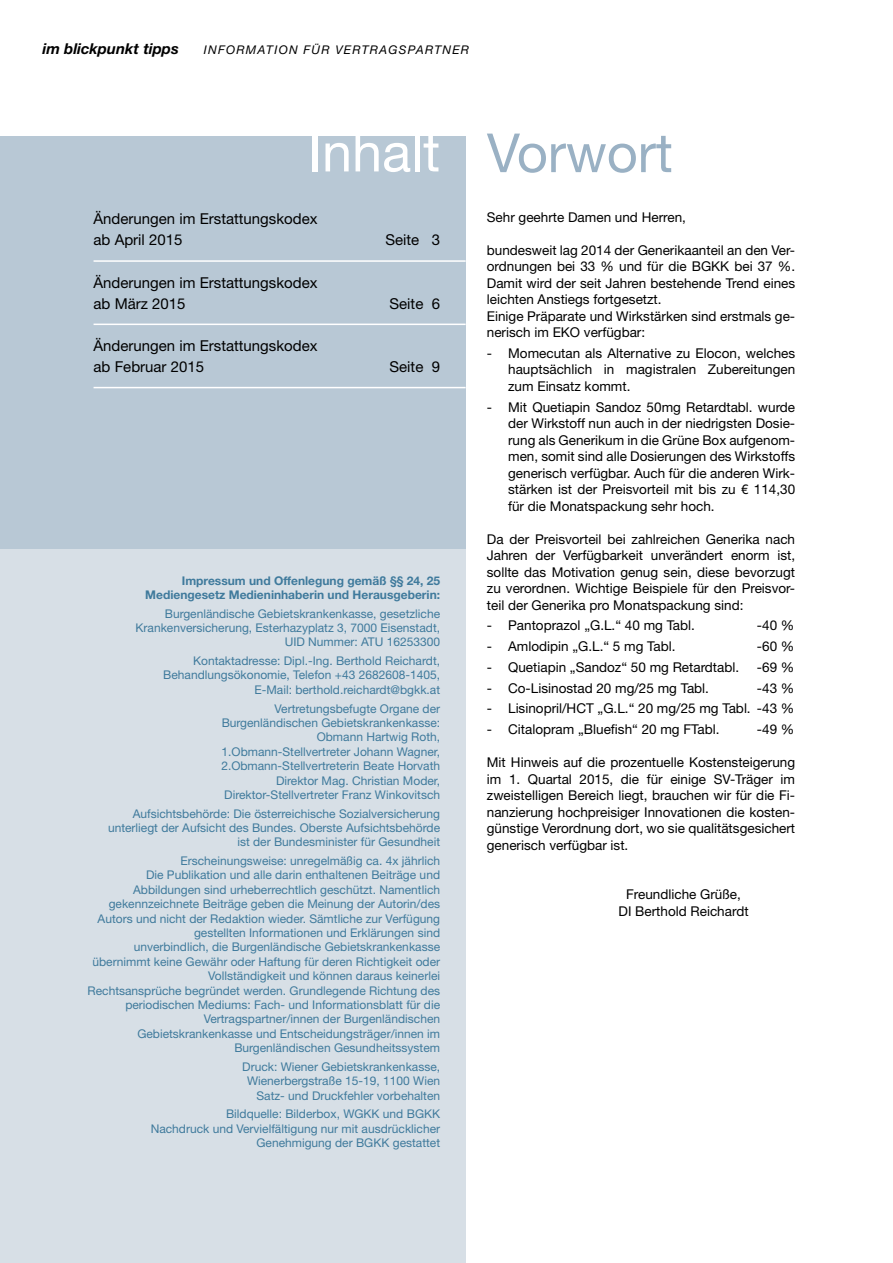
<style>
.page{position:relative;width:893px;height:1263px;background:#fff}
.page>*{position:absolute;margin:0;border:0;box-sizing:border-box;transform-origin:0 0}
.t1{font:54px "Helvetica Neue";color:#9ab1c4}
.t2{font:54px "Helvetica Neue";color:#fff}
.t3{font:15px/21px "Helvetica Neue";color:#000}
.t4{font:italic 700 15px "Helvetica Neue";color:#000}
.t5{font:13.5px/16.5px "Helvetica Neue";color:#000;text-align:justify}
.t6{font:12px/14.4px "Helvetica Neue";color:#3f7a9c;text-align:right}
.t7{font:700 12px/14.4px "Helvetica Neue";color:#3f7a9c;text-align:right}
.t8{font:italic 12px "Helvetica Neue";letter-spacing:.1em;color:#000}
</style>
<div class="page">
<div style="left:0;top:136px;width:466px;height:812px;background:#b8c8d5"></div>
<div style="left:0;top:550px;width:466px;height:713px;background:#d7dfe6"></div>
<hr style="left:94px;top:260px;width:372px;height:2px;background:#fff">
<hr style="left:94px;top:324px;width:372px;height:1px;background:#fff">
<hr style="left:94px;top:387px;width:372px;height:1px;background:#fff">
<p class="t4" style="left:43px;top:40px;width:138px">im blickpunkt tipps</p>
<p class="t8" style="left:204px;top:43px;width:267px">INFORMATION FÜR VERTRAGSPARTNER</p>
<h1 class="t2" style="left:308px;top:120px;width:134px">Inhalt</h1>
<p class="t3" style="left:94px;top:208px;width:225px">Änderungen im Erstattungskodex ab April 2015</p>
<p class="t3" style="left:94px;top:272px;width:225px">Änderungen im Erstattungskodex ab März 2015</p>
<p class="t3" style="left:94px;top:335px;width:225px">Änderungen im Erstattungskodex ab Februar 2015</p>
<p class="t3" style="left:385px;top:229px;width:56px">Seite 3</p>
<p class="t3" style="left:390px;top:293px;width:52px">Seite 6</p>
<p class="t3" style="left:390px;top:356px;width:52px">Seite 9</p>
<p class="t7" style="left:145px;top:573px;width:296px">Impressum und Offenlegung gemäß §§ 24, 25<br>Mediengesetz Medieninhaberin und Herausgeberin:</p>
<p class="t6" style="left:136px;top:606px;width:306px">Burgenländische Gebietskrankenkasse, gesetzliche<br>Krankenversicherung, Esterhazyplatz 3, 7000 Eisenstadt,<br>UID Nummer: ATU 16253300</p>
<p class="t6" style="left:163px;top:653px;width:278px">Kontaktadresse: Dipl.-Ing. Berthold Reichardt,<br>Behandlungsökonomie, Telefon +43 2682608-1405,<br>E-Mail: berthold.reichardt@bgkk.at</p>
<p class="t6" style="left:221px;top:701px;width:220px">Vertretungsbefugte Organe der Burgenländischen Gebietskrankenkasse:<br>Obmann Hartwig Roth, 1.Obmann-Stellvertreter Johann Wagner, 2.Obmann-Stellvertreterin Beate Horvath Direktor Mag. Christian Moder, Direktor-Stellvertreter Franz Winkovitsch</p>
<p class="t6" style="left:108px;top:806px;width:334px">Aufsichtsbehörde: Die österreichische Sozialversicherung unterliegt der Aufsicht des Bundes. Oberste Aufsichtsbehörde ist der Bundesminister für Gesundheit</p>
<p class="t6" style="left:88px;top:853px;width:354px">Erscheinungsweise: unregelmäßig ca. 4x jährlich<br>Die Publikation und alle darin enthaltenen Beiträge und Abbildungen sind urheberrechtlich geschützt. Namentlich gekennzeichnete Beiträge geben die Meinung der Autorin/des Autors und nicht der Redaktion wieder. Sämtliche zur Verfügung gestellten Informationen und Erklärungen sind<br>unverbindlich, die Burgenländische Gebietskrankenkasse übernimmt keine Gewähr oder Haftung für deren Richtigkeit oder Vollständigkeit und können daraus keinerlei<br>Rechtsansprüche begründet werden. Grundlegende Richtung des periodischen Mediums: Fach- und Informationsblatt für die Vertragspartner/innen der Burgenländischen Gebietskrankenkasse und Entscheidungsträger/innen im Burgenländischen Gesundheitssystem</p>
<p class="t6" style="left:242px;top:1059px;width:199px">Druck: Wiener Gebietskrankenkasse,<br>Wienerbergstraße 15-19, 1100 Wien<br>Satz- und Druckfehler vorbehalten</p>
<p class="t6" style="left:151px;top:1107px;width:291px">Bildquelle: Bilderbox, WGKK und BGKK<br>Nachdruck und Vervielfältigung nur mit ausdrücklicher<br>Genehmigung der BGKK gestattet</p>
<h1 class="t1" style="left:487px;top:121px;width:187px">Vorwort</h1>
<p class="t5" style="left:487px;top:208px;width:201px">Sehr geehrte Damen und Herren,</p>
<p class="t5" style="left:487px;top:241px;width:310px;text-align:left">bundesweit lag 2014 der Generikaanteil an den Ver&shy;ordnungen bei 33 % und für die BGKK bei 37 %.<br>Damit wird der seit Jahren bestehende Trend eines leichten Anstiegs fortgesetzt.<br>Einige Präparate und Wirkstärken sind erstmals ge&shy;nerisch im EKO verfügbar:</p>
<p class="t5" style="left:508px;top:345px;width:289px;text-indent:-21px">- Momecutan als Alternative zu Elocon, welches hauptsächlich in magistralen Zubereitungen zum Einsatz kommt.</p>
<p class="t5" style="left:508px;top:398px;width:289px;text-indent:-21px">- Mit Quetiapin Sandoz 50mg Retardtabl. wurde der Wirkstoff nun auch in der niedrigsten Dosie&shy;rung als Generikum in die Grüne Box aufgenom&shy;men, somit sind alle Dosierungen des Wirkstoffs generisch verfügbar. Auch für die anderen Wirk&shy;stärken ist der Preisvorteil mit bis zu € 114,30 für die Monatspackung sehr hoch.</p>
<p class="t5" style="left:487px;top:530px;width:310px">Da der Preisvorteil bei zahlreichen Generika nach Jahren der Verfügbarkeit unverändert enorm ist, sollte das Motivation genug sein, diese bevorzugt zu verordnen. Wichtige Beispiele für den Preisvor&shy;teil der Generika pro Monatspackung sind:</p>
<p class="t5" style="left:487px;top:617px;width:210px">- Pantoprazol „G.L.“ 40 mg Tabl.</p>
<p class="t5" style="left:757px;top:617px;width:39px">-40 %</p>
<p class="t5" style="left:487px;top:638px;width:190px">- Amlodipin „G.L.“ 5 mg Tabl.</p>
<p class="t5" style="left:757px;top:638px;width:39px">-60 %</p>
<p class="t5" style="left:487px;top:659px;width:254px">- Quetiapin „Sandoz“ 50 mg Retardtabl.</p>
<p class="t5" style="left:757px;top:659px;width:39px">-69 %</p>
<p class="t5" style="left:487px;top:679px;width:224px">- Co-Lisinostad 20 mg/25 mg Tabl.</p>
<p class="t5" style="left:757px;top:679px;width:39px">-43 %</p>
<p class="t5" style="left:487px;top:700px;width:309px">- Lisinopril/HCT „G.L.“ 20 mg/25 mg Tabl. -43 %</p>
<p class="t5" style="left:487px;top:721px;width:234px">- Citalopram „Bluefish“ 20 mg FTabl.</p>
<p class="t5" style="left:757px;top:721px;width:39px">-49 %</p>
<p class="t5" style="left:487px;top:754px;width:310px">Mit Hinweis auf die prozentuelle Kostensteigerung im 1. Quartal 2015, die für einige SV-Träger im zweistelligen Bereich liegt, brauchen wir für die Fi&shy;nanzierung hochpreisiger Innovationen die kosten&shy;günstige Verordnung dort, wo sie qualitätsgesichert generisch verfügbar ist.</p>
<p class="t5" style="left:619px;top:886px;width:132px;text-align:center">Freundliche Grüße,<br>DI Berthold Reichardt</p>
</div>
